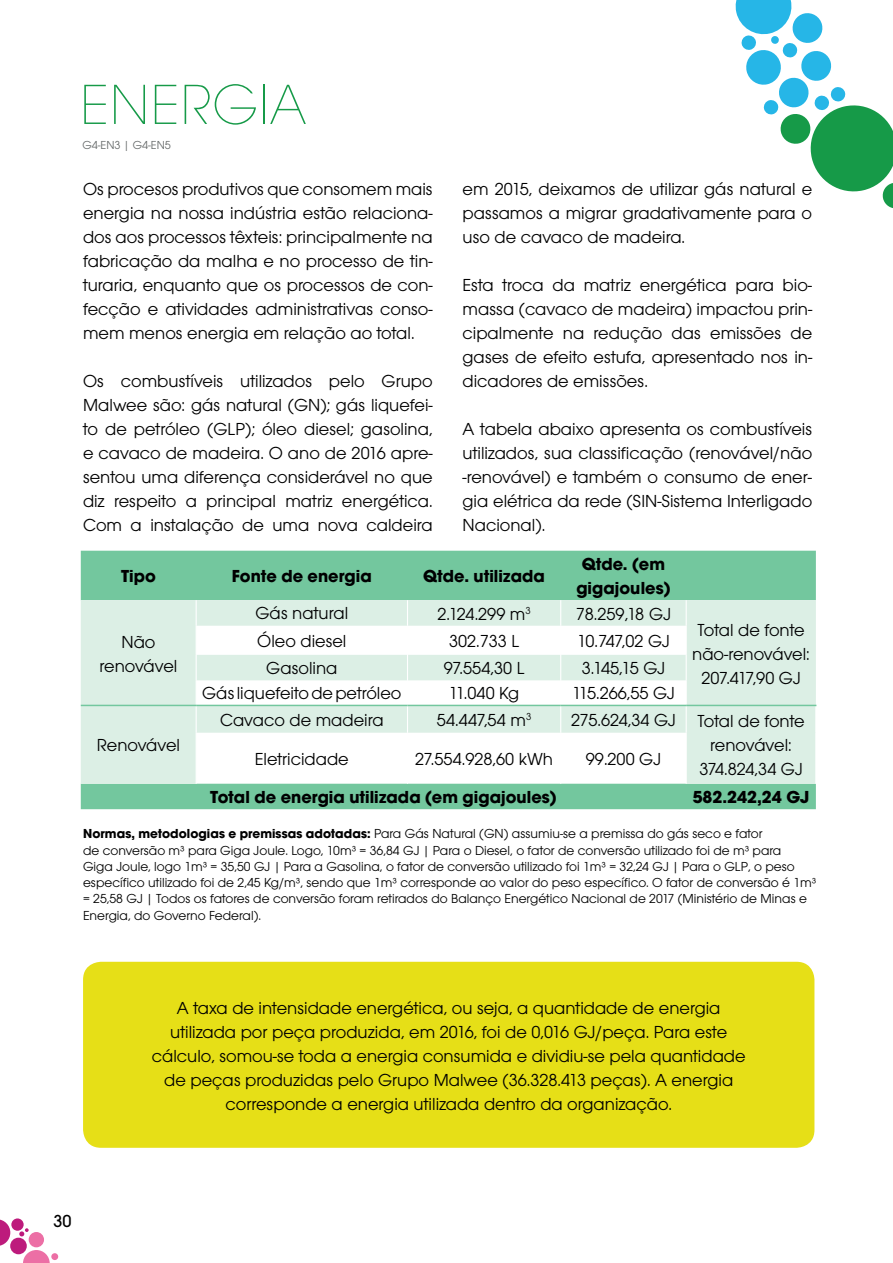
<style>
.page{position:relative;width:893px;height:1263px;background:#fff}
.page>*{position:absolute;margin:0;border:0;box-sizing:border-box;transform-origin:0 0}
.t1{font:200 58.5px "Avalon";color:#169a48}
.t2{font:18px/24px "Avalon";color:#000001;text-align:justify}
.t3{font:700 18px/24px "Avalon";color:#000001;text-align:center}
.t4{font:500 18px "Avalon";color:#000001}
.t5{font:13.5px/16.2px "Avalon";color:#000001}
.t6{font:12px "Avalon";color:#656969}
.s1{font-weight:700}
</style>
<div class="page">
<svg style="left:0;top:1219px;width:10px;height:27px"></svg>
<svg style="left:23px;top:1250px;width:27px;height:13px"></svg>
<div style="left:51px;top:1253px;width:7px;height:7px;background:#ec6fa5;border-radius:50%"></div>
<svg style="left:19px;top:1228px;width:10px;height:8px"></svg>
<svg style="left:11px;top:1218px;width:13px;height:13px"></svg>
<div style="left:29px;top:1232px;width:15px;height:15px;background:#ec6fa5;border-radius:50%"></div>
<div style="left:10px;top:1238px;width:17px;height:16px;background:#bd1b7c;border-radius:50%"></div>
<div style="left:81px;top:551px;width:735px;height:258px;background:#73c79e"></div>
<svg style="left:81px;top:600px;width:735px;height:184px;fill:#dcefe5"></svg>
<hr style="left:196px;top:733px;width:1px;height:51px;background:#fff">
<hr style="left:407px;top:733px;width:1px;height:51px;background:#fff">
<hr style="left:560px;top:733px;width:1px;height:51px;background:#fff">
<hr style="left:686px;top:733px;width:1px;height:51px;background:#fff">
<svg style="left:196px;top:600px;width:1px;height:133px"></svg>
<svg style="left:407px;top:600px;width:1px;height:133px"></svg>
<svg style="left:560px;top:600px;width:1px;height:133px"></svg>
<svg style="left:686px;top:600px;width:1px;height:133px"></svg>
<svg style="left:815px;top:706px;width:1px;height:27px"></svg>
<hr style="left:815px;top:733px;width:1px;height:51px;background:#fff">
<hr style="left:81px;top:705px;width:115px;height:1px;background:#73c79e">
<hr style="left:686px;top:705px;width:130px;height:1px;background:#73c79e">
<hr style="left:196px;top:705px;width:211px;height:1px;background:#73c79e">
<hr style="left:407px;top:705px;width:154px;height:1px;background:#73c79e">
<hr style="left:561px;top:705px;width:125px;height:1px;background:#73c79e">
<div style="left:83px;top:962px;width:731px;height:186px;background:#e6df17;border-radius:18px"></div>
<svg style="left:735px;top:0;width:158px;height:208px"></svg>
<h1 class="t1" style="left:80px;top:72px;width:33px">ENERGIA</h1>
<p class="t6" style="left:82px;top:138px;width:90px">G4-EN3 | G4-EN5</p>
<p class="t2" style="left:83px;top:176px;width:351px">Os procesos produtivos que consomem mais energia na nossa indústria estão relaciona&shy;dos aos processos têxteis: principalmente na fabricação da malha e no processo de tin&shy;turaria, enquanto que os processos de con&shy;fecção e atividades administrativas conso&shy;mem menos energia em relação ao total.</p>
<p class="t2" style="left:83px;top:368px;width:351px">Os combustíveis utilizados pelo Grupo Malwee são: gás natural (GN); gás liquefei&shy;to de petróleo (GLP); óleo diesel; gasolina, e cavaco de madeira. O ano de 2016 apre&shy;sentou uma diferença considerável no que diz respeito a principal matriz energética.<br>Com a instalação de uma nova caldeira</p>
<p class="t2" style="left:462px;top:176px;width:351px">em 2015, deixamos de utilizar gás natural e passamos a migrar gradativamente para o uso de cavaco de madeira.</p>
<p class="t2" style="left:462px;top:272px;width:351px">Esta troca da matriz energética para bio&shy;massa (cavaco de madeira) impactou prin&shy;cipalmente na redução das emissões de gases de efeito estufa, apresentado nos in&shy;dicadores de emissões.</p>
<p class="t2" style="left:462px;top:416px;width:351px">A tabela abaixo apresenta os combustíveis utilizados, sua classificação (renovável/não -renovável) e também o consumo de ener&shy;gia elétrica da rede (SIN-Sistema Interligado Nacional).</p>
<p class="t3" style="left:121px;top:564px;width:36px">Tipo</p>
<p class="t3" style="left:232px;top:564px;width:141px">Fonte de energia</p>
<p class="t3" style="left:423px;top:564px;width:123px">Qtde. utilizada</p>
<p class="t3" style="left:576px;top:552px;width:96px">Qtde. (em gigajoules)</p>
<p class="t2" style="left:100px;top:629px;width:79px;text-align:center">Não renovável</p>
<p class="t2" style="left:255px;top:601px;width:94px">Gás natural</p>
<p class="t2" style="left:438px;top:601px;width:95px">2.124.299 m<sup>3</sup></p>
<p class="t2" style="left:576px;top:601px;width:97px">78.259,18 GJ</p>
<p class="t2" style="left:257px;top:628px;width:91px">Óleo diesel</p>
<p class="t2" style="left:449px;top:629px;width:72px">302.733 L</p>
<p class="t2" style="left:577px;top:628px;width:94px">10.747,02 GJ</p>
<p class="t2" style="left:266px;top:656px;width:73px">Gasolina</p>
<p class="t2" style="left:444px;top:656px;width:82px">97.554,30 L</p>
<p class="t2" style="left:582px;top:656px;width:85px">3.145,15 GJ</p>
<p class="t2" style="left:202px;top:681px;width:201px">Gás liquefeito de petróleo</p>
<p class="t2" style="left:449px;top:681px;width:72px">11.040 Kg</p>
<p class="t2" style="left:572px;top:681px;width:104px">115.266,55 GJ</p>
<p class="t2" style="left:692px;top:617px;width:119px;text-align:center">Total de fonte não-renovável:<br>207.417,90 GJ</p>
<p class="t2" style="left:220px;top:707px;width:165px">Cavaco de madeira</p>
<p class="t2" style="left:437px;top:707px;width:96px">54.447,54 m<sup>3</sup></p>
<p class="t2" style="left:571px;top:708px;width:235px">275.624,34 GJ Total de fonte</p>
<p class="t2" style="left:710px;top:733px;width:83px">renovável:</p>
<p class="t2" style="left:699px;top:757px;width:105px">374.824,34 GJ</p>
<p class="t2" style="left:97px;top:733px;width:85px">Renovável</p>
<p class="t2" style="left:255px;top:746px;width:95px">Eletricidade</p>
<p class="t2" style="left:415px;top:746px;width:139px">27.554.928,60 kWh</p>
<p class="t2" style="left:586px;top:746px;width:77px">99.200 GJ</p>
<p class="t3" style="left:210px;top:785px;width:348px">Total de energia utilizada (em gigajoules)</p>
<p class="t3" style="left:693px;top:785px;width:118px">582.242,24 GJ</p>
<p class="t5" style="left:83px;top:826px;width:735px"><span class="s1">Normas, metodologias e premissas adotadas:</span> Para Gás Natural (GN) assumiu-se a premissa do gás seco e fator<br>de conversão m³ para Giga Joule. Logo, 10m³ = 36,84 GJ | Para o Diesel, o fator de conversão utilizado foi de m³ para<br>Giga Joule, logo 1m³ = 35,50 GJ | Para a Gasolina, o fator de conversão utilizado foi 1m³ = 32,24 GJ | Para o GLP, o peso específico utilizado foi de 2,45 Kg/m³, sendo que 1m³ corresponde ao valor do peso específico. O fator de conversão é 1m³ = 25,58 GJ | Todos os fatores de conversão foram retirados do Balanço Energético Nacional de 2017 (Ministério de Minas e Energia, do Governo Federal).</p>
<p class="t2" style="left:152px;top:995px;width:595px;text-align:center">A taxa de intensidade energética, ou seja, a quantidade de energia utilizada por peça produzida, em 2016, foi de 0,016 GJ/peça. Para este cálculo, somou-se toda a energia consumida e dividiu-se pela quantidade de peças produzidas pelo Grupo Malwee (36.328.413 peças). A energia corresponde a energia utilizada dentro da organização.</p>
<p class="t4" style="left:53px;top:1210px;width:20px">30</p>
</div>
